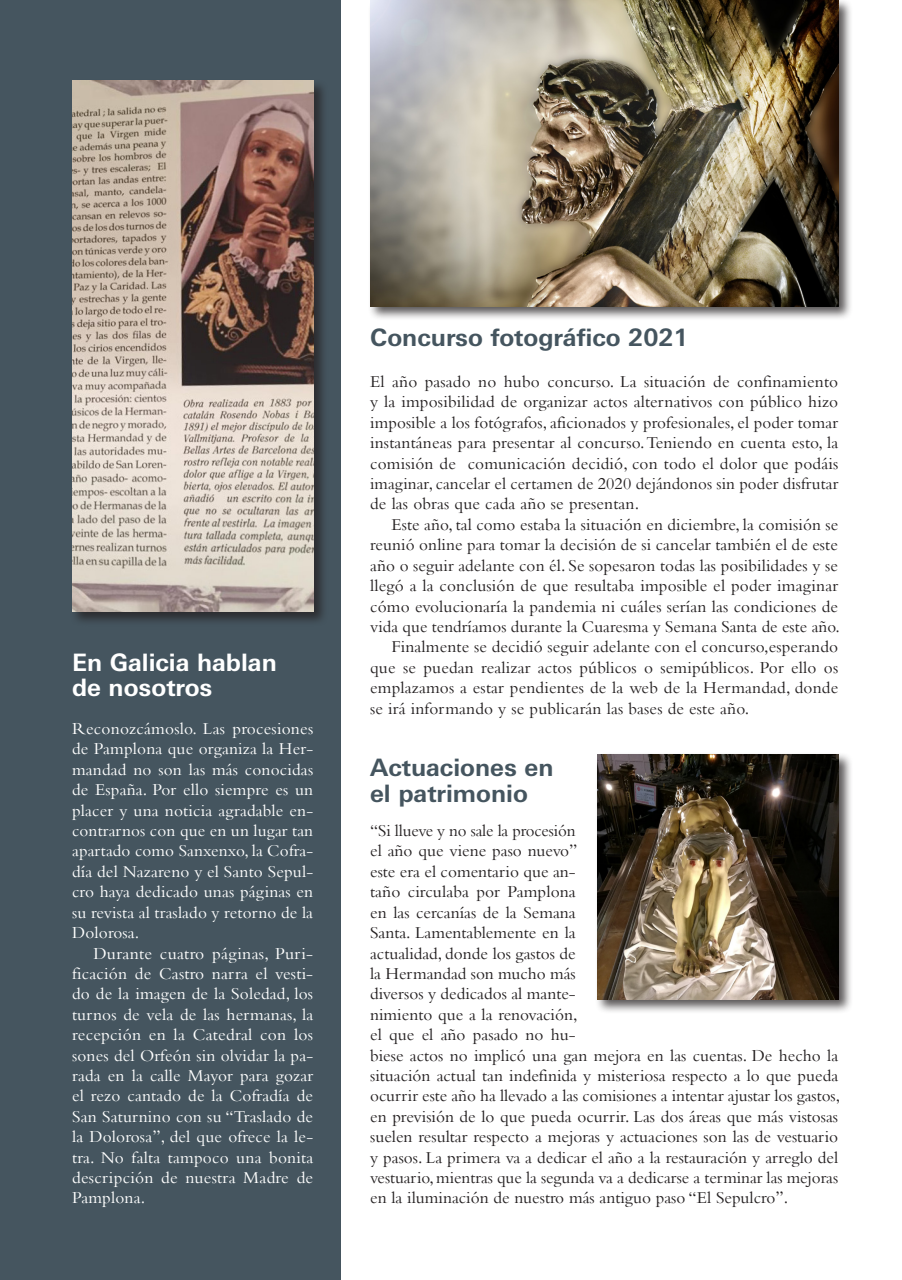
<style>
.page{position:relative;width:902px;height:1280px;background:#fff}
.page>*{position:absolute;margin:0;border:0;box-sizing:border-box;transform-origin:0 0}
.t1{font:700 24px/25.5px "Linotype Univers Basic";color:#45555f}
.t2{font:700 24px/25.5px "Linotype Univers Basic";color:#fff}
.t3{font:17.25px/20.4px "Bembo";color:#231f20}
.t4{font:17.25px/20.4px "Bembo";letter-spacing:.01em;color:#fff;text-align:justify}
</style>
<div class="page">
<div style="left:0;top:0;width:340px;height:1280px;background:#45555f"></div>
<div style="left:368px;top:0;width:484px;height:321px;background:#231f20;opacity:.75"></div>
<img style="left:370px;top:0;width:468px;height:306px">
<div style="left:595px;top:752px;width:257px;height:262px;background:#231f20;opacity:.75"></div>
<img style="left:597px;top:754px;width:241px;height:245px">
<div style="left:70px;top:79px;width:258px;height:547px;background:#231f20;opacity:.75"></div>
<img style="left:72px;top:81px;width:241px;height:530px">
<h1 class="t2" style="left:72px;top:649px;width:206px">En Galicia hablan de nosotros</h1>
<p class="t4" style="left:72px;top:718px;width:243px">Reconozcámoslo. Las procesiones de Pamplona que organiza la Her&shy;mandad no son las más conocidas de España. Por ello siempre es un placer y una noticia agradable en&shy;contrarnos con que en un lugar tan apartado como Sanxenxo, la Cofra&shy;día del Nazareno y el Santo Sepul&shy;cro haya dedicado unas páginas en su revista al traslado y retorno de la Dolorosa.</p>
<p class="t4" style="left:72px;top:942px;width:243px;text-indent:21px">Durante cuatro páginas, Puri&shy;ficación de Castro narra el vesti&shy;do de la imagen de la Soledad, los turnos de vela de las hermanas, la recepción en la Catedral con los sones del Orfeón sin olvidar la pa&shy;rada en la calle Mayor para gozar el rezo cantado de la Cofradía de San Saturnino con su “Traslado de la Dolorosa”, del que ofrece la le&shy;tra. No falta tampoco una bonita descripción de nuestra Madre de Pamplona.</p>
<h1 class="t1" style="left:370px;top:324px;width:320px">Concurso fotográfico 2021</h1>
<p class="t3" style="left:370px;top:371px;width:469px;text-align:justify">El año pasado no hubo concurso. La situación de confinamiento y la imposibilidad de organizar actos alternativos con público hizo imposible a los fotógrafos, aficionados y profesionales, el poder tomar instantáneas para presentar al concurso. Teniendo en cuenta esto, la comisión de comunicación decidió, con todo el dolor que podáis imaginar, cancelar el certamen de 2020 dejándonos sin poder disfrutar de las obras que cada año se presentan.</p>
<p class="t3" style="left:391px;top:514px;width:448px">Este año, tal como estaba la situación en diciembre, la comisión se</p>
<p class="t3" style="left:370px;top:534px;width:469px">reunió online para tomar la decisión de si cancelar también el de este</p>
<p class="t3" style="left:370px;top:555px;width:469px">año o seguir adelante con él. Se sopesaron todas las posibilidades y se</p>
<p class="t3" style="left:370px;top:575px;width:469px">llegó a la conclusión de que resultaba imposible el poder imaginar</p>
<p class="t3" style="left:370px;top:595px;width:469px">cómo evolucionaría la pandemia ni cuáles serían las condiciones de</p>
<p class="t3" style="left:370px;top:616px;width:471px">vida que tendríamos durante la Cuaresma y Semana Santa de este año.</p>
<p class="t3" style="left:391px;top:636px;width:448px">Finalmente se decidió seguir adelante con el concurso,esperando</p>
<p class="t3" style="left:370px;top:657px;width:469px">que se puedan realizar actos públicos o semipúblicos. Por ello os</p>
<p class="t3" style="left:370px;top:677px;width:469px">emplazamos a estar pendientes de la web de la Hermandad, donde</p>
<p class="t3" style="left:370px;top:697px;width:380px">se irá informando y se publicarán las bases de este año.</p>
<h1 class="t1" style="left:370px;top:755px;width:185px">Actuaciones en el patrimonio</h1>
<p class="t3" style="left:370px;top:820px;width:471px">“Si llueve y no sale la procesión<br>el año que viene paso nuevo”<br>este era el comentario que an-<br>taño circulaba por Pamplona<br>en las cercanías de la Semana<br>Santa. Lamentablemente en la<br>actualidad, donde los gastos de<br>la Hermandad son mucho más<br>diversos y dedicados al mante-<br>nimiento que a la renovación,<br>el que el año pasado no hu-<br>biese actos no implicó una gan mejora en las cuentas. De hecho la situación actual tan indefinida y misteriosa respecto a lo que pueda ocurrir este año ha llevado a las comisiones a intentar ajustar los gastos, en previsión de lo que pueda ocurrir. Las dos áreas que más vistosas suelen resultar respecto a mejoras y actuaciones son las de vestuario y pasos. La primera va a dedicar el año a la restauración y arreglo del vestuario, mientras que la segunda va a dedicarse a terminar las mejoras en la iluminación de nuestro más antiguo paso “El Sepulcro”.</p>
</div>
